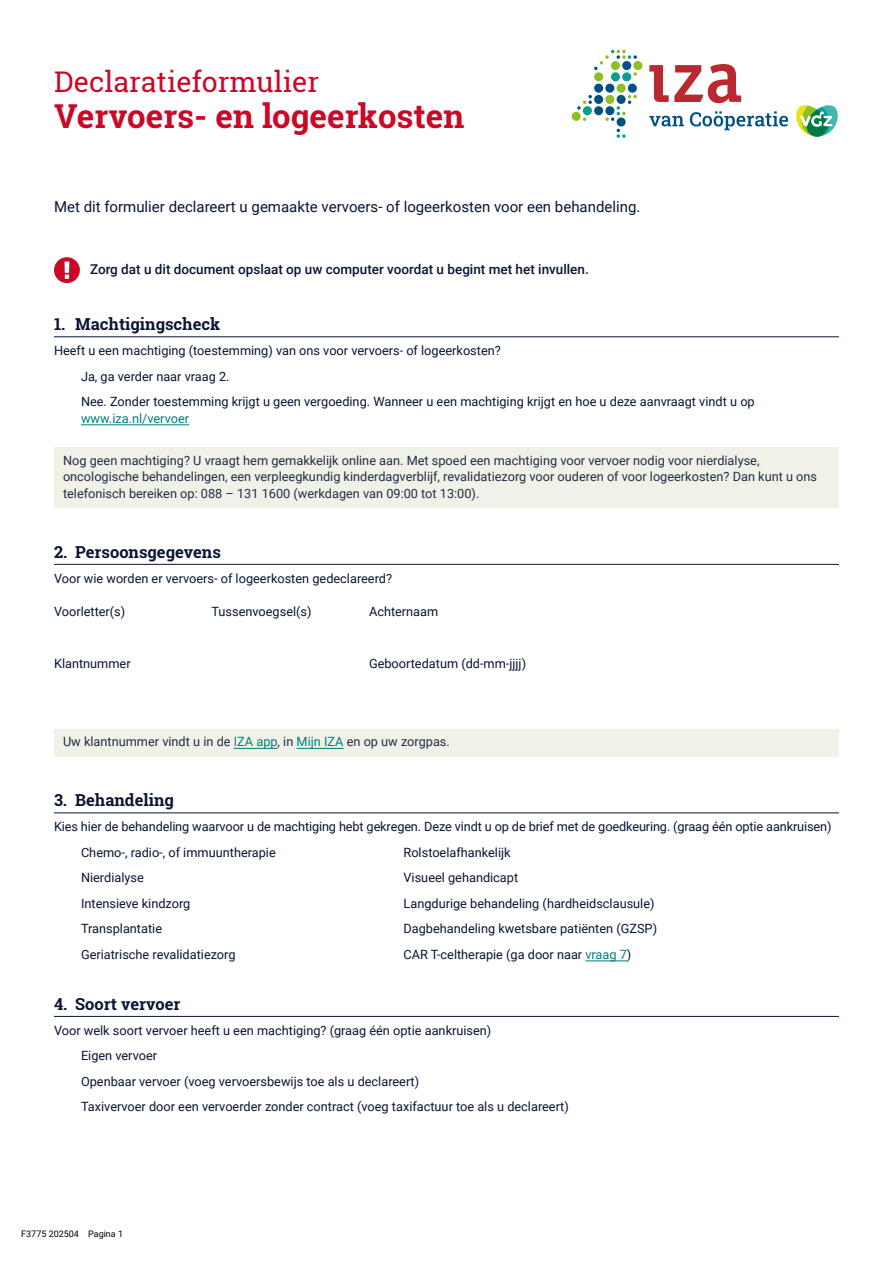
<style>
.page{position:relative;width:893px;height:1263px;background:#fff}
.page>*{position:absolute;margin:0;border:0;box-sizing:border-box;transform-origin:0 0}
.H1_KOP{font:700 33px "Roboto Slab";color:#c80a27}
.H1_Bovenkop{font:28.5px "Roboto Slab";color:#c80a27}
.H2_nummer{font:700 16.5px "Roboto Slab";color:#091533}
.intro{font:15px "Roboto";color:#091533}
.Melding_bold{font:500 13.5px "Roboto";color:#091533}
.plat_checkbox{font:12.75px/16.5px "Roboto";color:#091533}
.plat{font:12.75px "Roboto";color:#091533}
.toelichting{font:12.75px/16.5px "Roboto";color:#222c47}
.t1{font:9px "Roboto";color:#000}
.s1{color:#027c81}
</style>
<div class="page">
<svg style="left:649px;top:64px;width:92px;height:39px"></svg>
<div style="left:583px;top:106px;width:9px;height:9px;background:#069f8e;border-radius:50%"></div>
<div style="left:617px;top:117px;width:9px;height:10px;background:#005180;border-radius:50%"></div>
<div style="left:605px;top:84px;width:9px;height:9px;background:#005180;border-radius:50%"></div>
<div style="left:628px;top:84px;width:9px;height:9px;background:#005180;border-radius:50%"></div>
<div style="left:594px;top:84px;width:9px;height:9px;background:#005180;border-radius:50%"></div>
<div style="left:594px;top:95px;width:9px;height:9px;background:#005180;border-radius:50%"></div>
<div style="left:594px;top:106px;width:9px;height:9px;background:#005180;border-radius:50%"></div>
<div style="left:622px;top:72px;width:9px;height:9px;background:#069f8e;border-radius:50%"></div>
<div style="left:611px;top:72px;width:9px;height:9px;background:#069f8e;border-radius:50%"></div>
<svg style="left:617px;top:129px;width:9px;height:9px"></svg>
<div style="left:572px;top:112px;width:9px;height:9px;background:#8fbf21;border-radius:50%"></div>
<div style="left:617px;top:84px;width:9px;height:9px;background:#8fbf21;border-radius:50%"></div>
<div style="left:594px;top:72px;width:9px;height:9px;background:#8fbf21;border-radius:50%"></div>
<div style="left:633px;top:61px;width:9px;height:9px;background:#8fbf21;border-radius:50%"></div>
<svg style="left:583px;top:117px;width:3px;height:4px"></svg>
<svg style="left:605px;top:95px;width:32px;height:26px"></svg>
<svg style="left:577px;top:95px;width:15px;height:15px"></svg>
<svg style="left:594px;top:50px;width:43px;height:26px"></svg>
<svg style="left:649px;top:116px;width:35px;height:10px"></svg>
<svg style="left:690px;top:111px;width:98px;height:19px"></svg>
<svg style="left:796px;top:105px;width:42px;height:32px"></svg>
<hr style="left:54px;top:336px;width:785px;height:1px;background:#091533">
<hr style="left:81px;top:425px;width:108px;height:1px;background:#027c81">
<div style="left:54px;top:447px;width:785px;height:61px;background:#f1f2e7"></div>
<hr style="left:54px;top:564px;width:785px;height:1px;background:#091533">
<div style="left:54px;top:729px;width:785px;height:28px;background:#f1f2e7"></div>
<hr style="left:234px;top:748px;width:44px;height:1px;background:#027c81">
<hr style="left:297px;top:748px;width:47px;height:1px;background:#027c81">
<hr style="left:54px;top:812px;width:785px;height:1px;background:#091533">
<hr style="left:585px;top:961px;width:42px;height:1px;background:#027c81">
<hr style="left:54px;top:1016px;width:785px;height:1px;background:#091533">
<svg style="left:54px;top:257px;width:26px;height:26px"></svg>
<p class="H1_Bovenkop" style="left:54px;top:62px;width:267px">Declaratieformulier</p>
<h1 class="H1_KOP" style="left:54px;top:93px;width:412px">Vervoers- en logeerkosten</h1>
<p class="intro" style="left:54px;top:196px;width:588px">Met dit formulier declareert u gemaakte vervoers- of logeerkosten voor een behandeling.</p>
<p class="Melding_bold" style="left:90px;top:260px;width:500px">Zorg dat u dit document opslaat op uw computer voordat u begint met het invullen.</p>
<p class="H2_nummer" style="left:54px;top:313px;width:168px">1. Machtigingscheck</p>
<p class="plat" style="left:54px;top:342px;width:448px">Heeft u een machtiging (toestemming) van ons voor vervoers- of logeerkosten?</p>
<p class="plat_checkbox" style="left:81px;top:367px;width:150px">Ja, ga verder naar vraag 2.</p>
<p class="plat_checkbox" style="left:81px;top:393px;width:675px">Nee. Zonder toestemming krijgt u geen vergoeding. Wanneer u een machtiging krijgt en hoe u deze aanvraagt vindt u op <span class="s1">www.iza.nl/vervoer</span></p>
<p class="toelichting" style="left:63px;top:451px;width:756px">Nog geen machtiging? U vraagt hem gemakkelijk online aan. Met spoed een machtiging voor vervoer nodig voor nierdialyse, oncologische behandelingen, een verpleegkundig kinderdagverblijf, revalidatiezorg voor ouderen of voor logeerkosten? Dan kunt u ons telefonisch bereiken op: 088 – 131 1600 (werkdagen van 09:00 tot 13:00).</p>
<p class="H2_nummer" style="left:54px;top:540px;width:168px">2. Persoonsgegevens</p>
<p class="plat" style="left:54px;top:569px;width:340px">Voor wie worden er vervoers- of logeerkosten gedeclareerd?</p>
<p class="plat" style="left:54px;top:602px;width:73px">Voorletter(s)</p>
<p class="plat" style="left:212px;top:602px;width:102px">Tussenvoegsel(s)</p>
<p class="plat" style="left:369px;top:602px;width:71px">Achternaam</p>
<p class="plat" style="left:54px;top:655px;width:78px">Klantnummer</p>
<p class="plat" style="left:369px;top:655px;width:159px">Geboortedatum (dd-mm-jjjj)</p>
<p class="toelichting" style="left:63px;top:733px;width:388px">Uw klantnummer vindt u in de <span class="s1">IZA app</span>, in <span class="s1">Mijn IZA</span> en op uw zorgpas.</p>
<p class="H2_nummer" style="left:54px;top:789px;width:121px">3. Behandeling</p>
<p class="plat" style="left:54px;top:818px;width:779px">Kies hier de behandeling waarvoor u de machtiging hebt gekregen. Deze vindt u op de brief met de goedkeuring. (graag één optie aankruisen)</p>
<p class="plat_checkbox" style="left:81px;top:843px;width:196px">Chemo-, radio-, of immuuntherapie</p>
<p class="plat_checkbox" style="left:403px;top:843px;width:109px">Rolstoelafhankelijk</p>
<p class="plat_checkbox" style="left:81px;top:869px;width:64px">Nierdialyse</p>
<p class="plat_checkbox" style="left:403px;top:869px;width:116px">Visueel gehandicapt</p>
<p class="plat_checkbox" style="left:81px;top:894px;width:111px">Intensieve kindzorg</p>
<p class="plat_checkbox" style="left:403px;top:894px;width:253px">Langdurige behandeling (hardheidsclausule)</p>
<p class="plat_checkbox" style="left:81px;top:920px;width:83px">Transplantatie</p>
<p class="plat_checkbox" style="left:403px;top:920px;width:255px">Dagbehandeling kwetsbare patiënten (GZSP)</p>
<p class="plat_checkbox" style="left:81px;top:945px;width:156px">Geriatrische revalidatiezorg</p>
<p class="plat_checkbox" style="left:403px;top:945px;width:229px">CAR T-celtherapie (ga door naar <span class="s1">vraag 7</span>)</p>
<p class="H2_nummer" style="left:54px;top:992px;width:128px">4. Soort vervoer</p>
<p class="plat" style="left:54px;top:1021px;width:439px">Voor welk soort vervoer heeft u een machtiging? (graag één optie aankruisen)</p>
<p class="plat_checkbox" style="left:81px;top:1047px;width:78px">Eigen vervoer</p>
<p class="plat_checkbox" style="left:81px;top:1072px;width:340px">Openbaar vervoer (voeg vervoersbewijs toe als u declareert)</p>
<p class="plat_checkbox" style="left:81px;top:1098px;width:489px">Taxivervoer door een vervoerder zonder contract (voeg taxifactuur toe als u declareert)</p>
<p class="t1" style="left:21px;top:1227px;width:103px">F3775 202504 Pagina 1</p>
</div>
